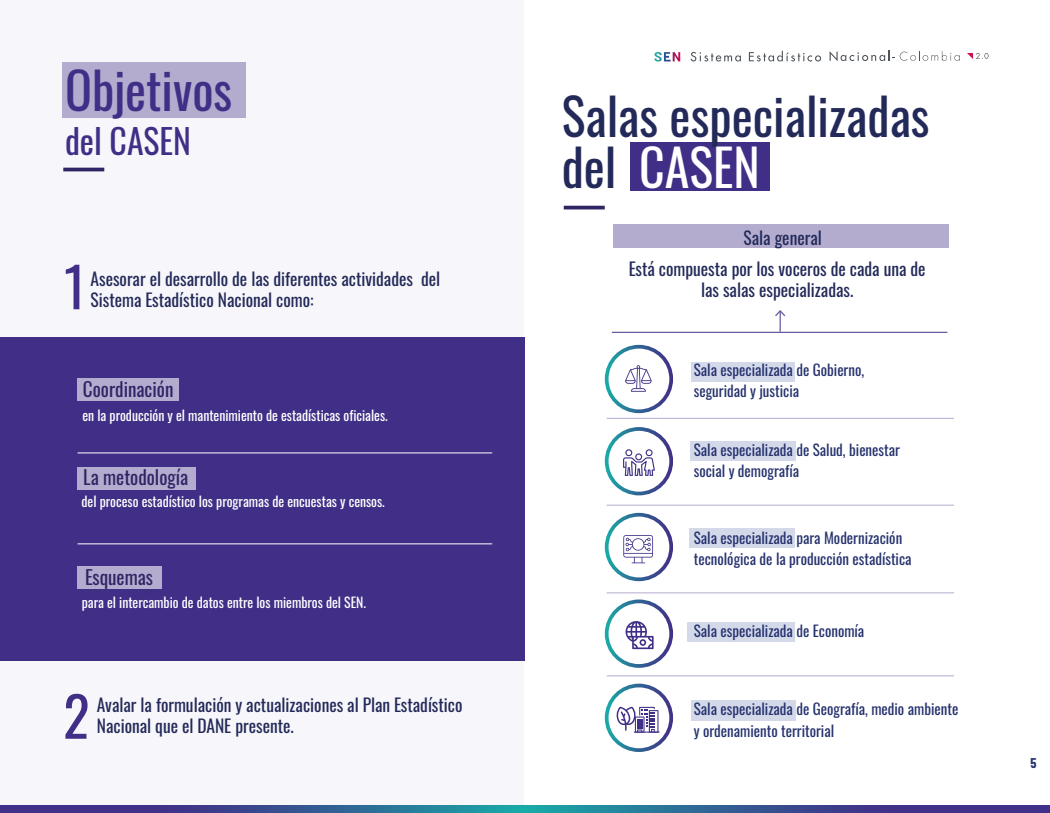
<style>
.page{position:relative;width:1050px;height:813px;background:#fff}
.page>*{position:absolute;margin:0;border:0;box-sizing:border-box;transform-origin:0 0}
.t1{font:55px "Oswald";color:#412f87}
.t2{font:50px/51.2px "Oswald";color:#232a59}
.t3{font:50px "Oswald";color:#412f87}
.t4{font:33.75px "Oswald";color:#412f87}
.t5{font:19.12px "Oswald";color:#312465}
.t6{font:17.5px/21.2px "Oswald";color:#232a59}
.t7{font:15px/21.2px "Oswald";color:#26326e}
.t8{font:13.75px "Oswald";color:#fff}
.t9{font:700 13.75px "Barlow Condensed";color:#26326e}
.s1{color:#fff}
</style>
<div class="page">
<div style="left:0;top:0;width:524px;height:812px;background:#f7f6fa"></div>
<div style="left:0;top:337px;width:525px;height:324px;background:#412f87"></div>
<div style="left:605px;top:345px;width:68px;height:68px;border:4px solid #fff;border-radius:50%"></div>
<div style="left:605px;top:427px;width:68px;height:68px;border:4px solid #fff;border-radius:50%"></div>
<div style="left:605px;top:513px;width:68px;height:68px;border:4px solid #fff;border-radius:50%"></div>
<div style="left:605px;top:599px;width:68px;height:68px;border:4px solid #fff;border-radius:50%"></div>
<div style="left:605px;top:683px;width:68px;height:69px;border:4px solid #fff;border-radius:50%"></div>
<div style="left:78px;top:378px;width:101px;height:23px;background:#b3accf"></div>
<div style="left:78px;top:467px;width:118px;height:23px;background:#b3accf"></div>
<div style="left:78px;top:566px;width:84px;height:23px;background:#b3accf"></div>
<svg style="left:626px;top:621px;width:28px;height:28px"></svg>
<svg style="left:623px;top:535px;width:30px;height:28px"></svg>
<svg style="left:616px;top:706px;width:44px;height:26px"></svg>
<svg style="left:625px;top:365px;width:27px;height:27px"></svg>
<svg style="left:623px;top:449px;width:32px;height:27px"></svg>
<div style="left:692px;top:362px;width:103px;height:19px;background:#d4d9ea"></div>
<div style="left:613px;top:224px;width:336px;height:24px;background:#b3accf"></div>
<div style="left:690px;top:441px;width:106px;height:19px;background:#d4d9ea"></div>
<div style="left:689px;top:528px;width:106px;height:20px;background:#d4d9ea"></div>
<div style="left:688px;top:622px;width:107px;height:19px;background:#d4d9ea"></div>
<div style="left:692px;top:699px;width:104px;height:21px;background:#d4d9ea"></div>
<div style="left:630px;top:142px;width:140px;height:49px;background:#412f87"></div>
<hr style="left:607px;top:418px;width:347px;height:1px;background:#b3accf">
<hr style="left:607px;top:505px;width:347px;height:1px;background:#b3accf">
<hr style="left:607px;top:592px;width:347px;height:1px;background:#b3accf">
<hr style="left:607px;top:675px;width:347px;height:1px;background:#b3accf">
<div style="left:62px;top:63px;width:184px;height:55px;background:#b3accf"></div>
<hr style="left:63px;top:168px;width:41px;height:3px;background:#312465">
<hr style="left:78px;top:452px;width:414px;height:1px;background:#d9d5e7">
<hr style="left:78px;top:543px;width:414px;height:1px;background:#d9d5e7">
<hr style="left:564px;top:206px;width:41px;height:3px;background:#312465">
<hr style="left:612px;top:332px;width:335px;height:1px;background:#67599f">
<svg style="left:775px;top:310px;width:10px;height:22px"></svg>
<svg style="left:691px;top:52px;width:50px;height:9px"></svg>
<svg style="left:749px;top:51px;width:72px;height:10px"></svg>
<svg style="left:967px;top:53px;width:22px;height:6px"></svg>
<svg style="left:830px;top:50px;width:130px;height:11px"></svg>
<svg style="left:654px;top:52px;width:26px;height:10px"></svg>
<svg style="left:0;top:805px;width:1050px;height:7px;background:#345691"></svg>
<h2 class="t3" style="left:65px;top:56px;width:169px">Objetivos</h2>
<h3 class="t4" style="left:65px;top:118px;width:128px">del CASEN</h3>
<h1 class="t1" style="left:61px;top:249px;width:27px">1</h1>
<p class="t6" style="left:91px;top:268px;width:351px">Asesorar el desarrollo de las diferentes actividades del<br>Sistema Estadístico Nacional como:</p>
<p class="t5" style="left:83px;top:375px;width:92px">Coordinación</p>
<p class="t8" style="left:82px;top:405px;width:307px">en la producción y el mantenimiento de estadísticas oficiales.</p>
<p class="t5" style="left:83px;top:464px;width:107px">La metodología</p>
<p class="t8" style="left:82px;top:492px;width:305px">del proceso estadístico los programas de encuestas y censos.</p>
<p class="t5" style="left:85px;top:564px;width:69px">Esquemas</p>
<p class="t8" style="left:82px;top:592px;width:286px">para el intercambio de datos entre los miembros del SEN.</p>
<h1 class="t1" style="left:63px;top:678px;width:28px">2</h1>
<p class="t6" style="left:97px;top:694px;width:367px">Avalar la formulación y actualizaciones al Plan Estadístico<br>Nacional que el DANE presente.</p>
<h2 class="t2" style="left:562px;top:91px;width:369px">Salas especializadas del <span class="s1">CASEN</span></h2>
<p class="t6" style="left:744px;top:227px;width:80px">Sala general</p>
<p class="t6" style="left:629px;top:258px;width:298px;text-align:center">Está compuesta por los voceros de cada una de las salas especializadas.</p>
<p class="t7" style="left:694px;top:359px;width:172px">Sala especializada de Gobierno, seguridad y justicia</p>
<p class="t7" style="left:694px;top:439px;width:208px">Sala especializada de Salud, bienestar social y demografía</p>
<p class="t7" style="left:694px;top:527px;width:219px">Sala especializada para Modernización tecnológica de la producción estadística</p>
<p class="t7" style="left:694px;top:620px;width:172px">Sala especializada de Economía</p>
<p class="t7" style="left:694px;top:698px;width:266px">Sala especializada de Geografía, medio ambiente y ordenamiento territorial</p>
<p class="t9" style="left:1030px;top:753px;width:8px">5</p>
</div>
